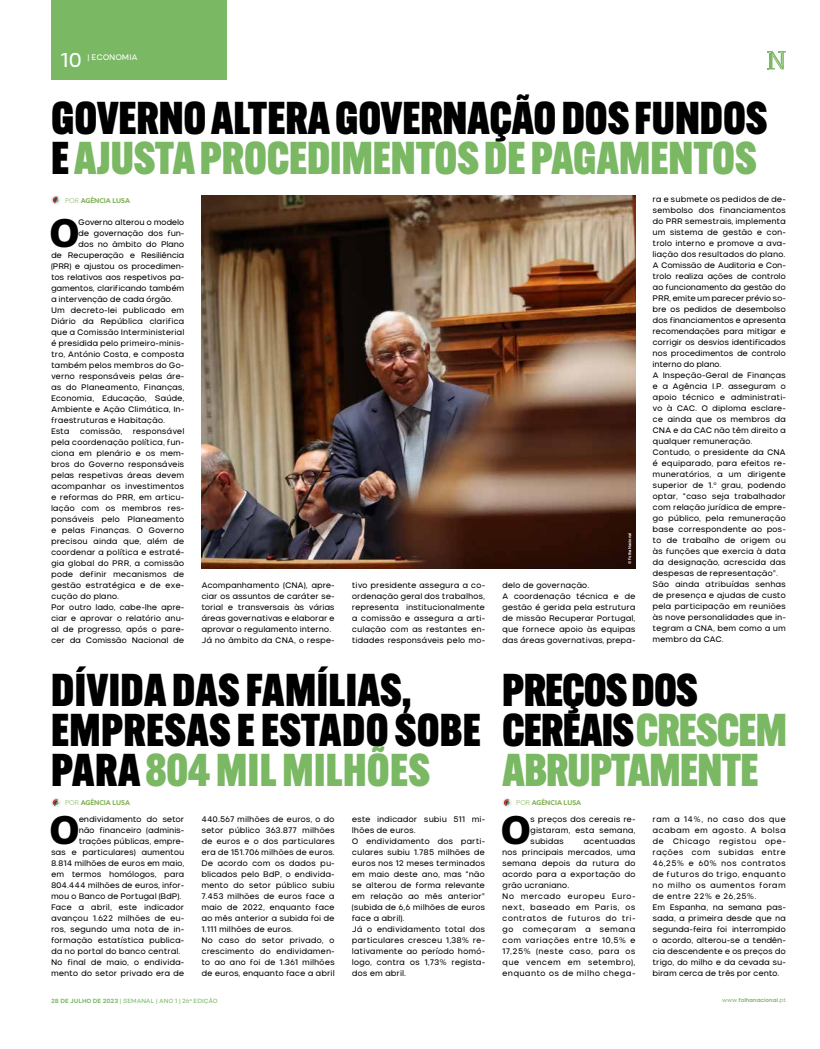
<style>
.page{position:relative;width:820px;height:1049px;background:#fff}
.page>*{position:absolute;margin:0;border:0;box-sizing:border-box;transform-origin:0 0}
.t1{font:900 45px/40px "Alternate Gothic Cond ATF";letter-spacing:.01em;color:#000}
.t2{font:900 45px/40px "Alternate Gothic Cond ATF";letter-spacing:-.005em;color:#7ab863}
.t3{font:800 38.4px "Adelle";color:#000}
.t4{font:20px "Nominee";color:#fff}
.t5{font:8px/11px "Nominee";letter-spacing:-.02em;color:#000}
.t6{font:8px/11px "Nominee";letter-spacing:.015em;color:#000}
.t7{font:8px "Nominee";letter-spacing:-.04em;color:#000}
.t8{font:8px "Nominee";letter-spacing:-.045em;color:#000}
.t9{font:8px "Nominee";letter-spacing:-.02em;color:#fff}
.t10{font:700 6.7px "Azo Sans";color:#81b356}
.t11{font:6px "Nominee";letter-spacing:-.01em;color:#7ab863}
.t12{font:700 5.5px "Nominee";letter-spacing:-.015em;color:#7ab863}
.t13{font:600 4px "Articulat CF";color:#fff}
.s1{color:#7ab863}
.s2{font-weight:300}
.s3{color:#000}
.s4{font-weight:700}
.s5{font-weight:400}
</style>
<div class="page">
<img style="left:201px;top:195px;width:434px;height:373px">
<svg style="left:51px;top:195px;width:10px;height:10px"></svg>
<svg style="left:53px;top:197px;width:5px;height:6px"></svg>
<svg style="left:51px;top:798px;width:10px;height:9px"></svg>
<svg style="left:53px;top:799px;width:5px;height:7px"></svg>
<svg style="left:502px;top:798px;width:9px;height:9px"></svg>
<svg style="left:503px;top:799px;width:6px;height:7px"></svg>
<svg style="left:767px;top:51px;width:18px;height:18px"></svg>
<div style="left:51px;top:0;width:175px;height:80px;background:#7ab863"></div>
<h3 class="t4" style="left:60px;top:48px;width:24px">10</h3>
<p class="t9" style="left:87px;top:52px;width:52px">| ECONOMIA</p>
<h1 class="t1" style="left:51px;top:98px;width:716px">GOVERNO ALTERA GOVERNAÇÃO DOS FUNDOS<br>E <span class="s1">AJUSTA PROCEDIMENTOS DE PAGAMENTOS</span></h1>
<p class="t10" style="left:65px;top:196px;width:66px"><span class="s2">POR</span> AGÊNCIA LUSA</p>
<p class="t5" style="left:652px;top:193px;width:135px">ra e submete os pedidos de de&shy;sembolso dos financiamentos do PRR semestrais, implementa um sistema de gestão e con&shy;trolo interno e promove a ava&shy;liação dos resultados do plano.<br>A Comissão de Auditoria e Con&shy;trolo realiza ações de controlo ao funcionamento da gestão do<br>PRR, emite um parecer prévio so&shy;bre os pedidos de desembolso dos financiamentos e apresenta recomendações para mitigar e corrigir os desvios identificados nos procedimentos de controlo interno do plano.<br>A Inspeção-Geral de Finanças e a Agência I.P. asseguram o apoio técnico e administrati&shy;vo à CAC. O diploma esclare&shy;ce ainda que os membros da<br>CNA e da CAC não têm direito a qualquer remuneração.<br>Contudo, o presidente da CNA é equiparado, para efeitos re&shy;muneratórios, a um dirigente superior de 1.<sup>o</sup> grau, podendo optar, “caso seja trabalhador com relação jurídica de empre&shy;go público, pela remuneração base correspondente ao pos&shy;to de trabalho de origem ou às funções que exercia à data da designação, acrescida das despesas de representação”.<br>São ainda atribuídas senhas de presença e ajudas de custo pela participação em reuniões às nove personalidades que in&shy;tegram a CNA, bem como a um membro da CAC.</p>
<h2 class="t3" style="left:50px;top:208px;width:30px">O</h2>
<p class="t7" style="left:78px;top:217px;width:108px">Governo alterou o modelo</p>
<p class="t7" style="left:78px;top:228px;width:108px">de governação dos fun-</p>
<p class="t7" style="left:78px;top:239px;width:107px">dos no âmbito do Plano</p>
<p class="t7" style="left:51px;top:250px;width:135px">de Recuperação e Resiliência</p>
<p class="t7" style="left:51px;top:261px;width:135px">(PRR) e ajustou os procedimen-</p>
<p class="t8" style="left:51px;top:272px;width:135px">tos relativos aos respetivos pa-</p>
<p class="t7" style="left:51px;top:283px;width:135px">gamentos, clarificando também</p>
<p class="t7" style="left:51px;top:294px;width:123px">a intervenção de cada órgão.</p>
<p class="t5" style="left:51px;top:304px;width:135px">Um decreto-lei publicado em</p>
<p class="t5" style="left:51px;top:315px;width:135px">Diário da República clarifica</p>
<p class="t5" style="left:51px;top:326px;width:135px">que a Comissão Interministerial</p>
<p class="t5" style="left:51px;top:337px;width:135px">é presidida pelo primeiro-minis-</p>
<p class="t5" style="left:51px;top:348px;width:135px">tro, António Costa, e composta</p>
<p class="t5" style="left:51px;top:359px;width:135px">também pelos membros do Go-</p>
<p class="t5" style="left:51px;top:370px;width:135px">verno responsáveis pelas áre-</p>
<p class="t5" style="left:51px;top:381px;width:135px">as do Planeamento, Finanças,</p>
<p class="t5" style="left:51px;top:392px;width:135px">Economia, Educação, Saúde,</p>
<p class="t5" style="left:51px;top:403px;width:135px">Ambiente e Ação Climática, In-</p>
<p class="t5" style="left:51px;top:414px;width:116px">fraestruturas e Habitação.</p>
<p class="t5" style="left:51px;top:425px;width:20px">Esta</p>
<p class="t5" style="left:80px;top:425px;width:44px">comissão,</p>
<p class="t5" style="left:51px;top:425px;width:135px;text-indent:82px">responsável pela coordenação política, fun&shy;ciona em plenário e os mem&shy;bros do Governo responsáveis pelas respetivas áreas devem acompanhar os investimentos e reformas do PRR, em articu&shy;lação com os membros res&shy;ponsáveis pelo Planeamento e pelas Finanças. O Governo precisou ainda que, além de coordenar a política e estraté&shy;gia global do PRR, a comissão pode definir mecanismos de gestão estratégica e de exe&shy;cução do plano.<br>Por outro lado, cabe-lhe apre&shy;ciar e aprovar o relatório anu&shy;al de progresso, após o pare&shy;cer da Comissão Nacional de</p>
<p class="t13" style="left:626px;top:564px;width:32px;rotate:-90deg">© Folha Nacional</p>
<p class="t5" style="left:201px;top:579px;width:135px">Acompanhamento (CNA), apre&shy;ciar os assuntos de caráter se&shy;torial e transversais às várias áreas governativas e elaborar e aprovar o regulamento interno.<br>Já no âmbito da CNA, o respe-</p>
<p class="t5" style="left:351px;top:579px;width:135px;text-align:justify">tivo presidente assegura a co&shy;ordenação geral dos trabalhos, representa institucionalmente a comissão e assegura a arti&shy;culação com as restantes en&shy;tidades responsáveis pelo mo-</p>
<p class="t5" style="left:502px;top:579px;width:135px">delo de governação.<br>A coordenação técnica e de gestão é gerida pela estrutura de missão Recuperar Portugal, que fornece apoio às equipas das áreas governativas, prepa-</p>
<h1 class="t1" style="left:51px;top:669px;width:430px">DÍVIDA DAS FAMÍLIAS,<br>EMPRESAS E ESTADO SOBE<br>PARA <span class="s1">804 MIL MILHÕES</span></h1>
<p class="t10" style="left:65px;top:798px;width:66px"><span class="s2">POR</span> AGÊNCIA LUSA</p>
<p class="t5" style="left:201px;top:814px;width:135px">440.567 milhões de euros, o do setor público 363.877 milhões de euros e o dos particulares era de 151.706 milhões de euros.<br>De acordo com os dados pu&shy;blicados pelo BdP, o endivida&shy;mento do setor público subiu<br>7.453 milhões de euros face a maio de 2022, enquanto face ao mês anterior a subida foi de<br>1.111 milhões de euros.<br>No caso do setor privado, o crescimento do endividamen&shy;to ao ano foi de 1.361 milhões de euros, enquanto face a abril</p>
<p class="t5" style="left:351px;top:814px;width:135px">este indicador subiu 511 mi&shy;lhões de euros.<br>O endividamento dos parti&shy;culares subiu 1.785 milhões de euros nos 12 meses terminados em maio deste ano, mas “não se alterou de forma relevante em relação ao mês anterior” (subida de 6,6 milhões de euros face a abril).<br>Já o endividamento total dos particulares cresceu 1,38% re&shy;lativamente ao período homó&shy;logo, contra os 1,73% regista&shy;dos em abril.</p>
<h2 class="t3" style="left:501px;top:806px;width:30px">O</h2>
<p class="t5" style="left:530px;top:814px;width:107px;text-align:justify">s preços dos cereais re&shy;gistaram, esta semana, subidas</p>
<h1 class="t2" style="left:502px;top:669px;width:285px"><span class="s3">PREÇOS DOS<br>CEREAIS</span> CRESCEM<br>ABRUPTAMENTE</h1>
<p class="t10" style="left:516px;top:798px;width:66px"><span class="s2">POR</span> AGÊNCIA LUSA</p>
<h2 class="t3" style="left:50px;top:806px;width:30px">O</h2>
<p class="t5" style="left:79px;top:814px;width:107px">endividamento do setor</p>
<p class="t5" style="left:652px;top:814px;width:135px">ram a 14%, no caso dos que acabam em agosto. A bolsa de Chicago registou ope&shy;rações com subidas entre<br>46,25% e 60% nos contratos de futuros do trigo, enquanto no milho os aumentos foram de entre 22% e 26,25%.<br>Em Espanha, na semana pas&shy;sada, a primeira desde que na segunda-feira foi interrompido o acordo, alterou-se a tendên&shy;cia descendente e os preços do trigo, do milho e da cevada su&shy;biram cerca de três por cento.</p>
<p class="t5" style="left:79px;top:825px;width:107px">não financeiro (adminis-</p>
<p class="t5" style="left:79px;top:836px;width:107px">trações públicas, empre-</p>
<p class="t5" style="left:51px;top:847px;width:135px">sas e particulares) aumentou</p>
<p class="t5" style="left:51px;top:858px;width:135px">8.814 milhões de euros em maio,</p>
<p class="t5" style="left:51px;top:869px;width:135px">em termos homólogos, para</p>
<p class="t5" style="left:51px;top:880px;width:135px">804.444 milhões de euros, infor-</p>
<p class="t5" style="left:51px;top:891px;width:132px">mou o Banco de Portugal (BdP).</p>
<p class="t5" style="left:51px;top:902px;width:135px">Face a abril, este indicador</p>
<p class="t5" style="left:51px;top:913px;width:135px">avançou 1.622 milhões de eu-</p>
<p class="t5" style="left:51px;top:924px;width:135px">ros, segundo uma nota de in-</p>
<p class="t5" style="left:51px;top:935px;width:135px">formação estatística publica-</p>
<p class="t5" style="left:51px;top:946px;width:131px">da no portal do banco central.</p>
<p class="t5" style="left:51px;top:957px;width:135px">No final de maio, o endivida-</p>
<p class="t5" style="left:51px;top:968px;width:135px">mento do setor privado era de</p>
<p class="t6" style="left:502px;top:836px;width:135px;text-indent:81px">acentuadas nos principais mercados, uma semana depois da rutura do acordo para a exportação do grão ucraniano.<br>No mercado europeu Euro&shy;next, baseado em Paris, os contratos de futuros do tri&shy;go começaram a semana com variações entre 10,5% e<br>17,25% (neste caso, para os que vencem em setembro), enquanto os de milho chega-</p>
<p class="t11" style="left:51px;top:997px;width:168px"><span class="s4">28 DE JULHO DE 2023</span> | SEMANAL | ANO 1 | 26<sup>a</sup> EDIÇÃO</p>
<p class="t12" style="left:722px;top:997px;width:65px"><span class="s5">www.</span>folhanacional<span class="s5">.pt</span></p>
</div>
